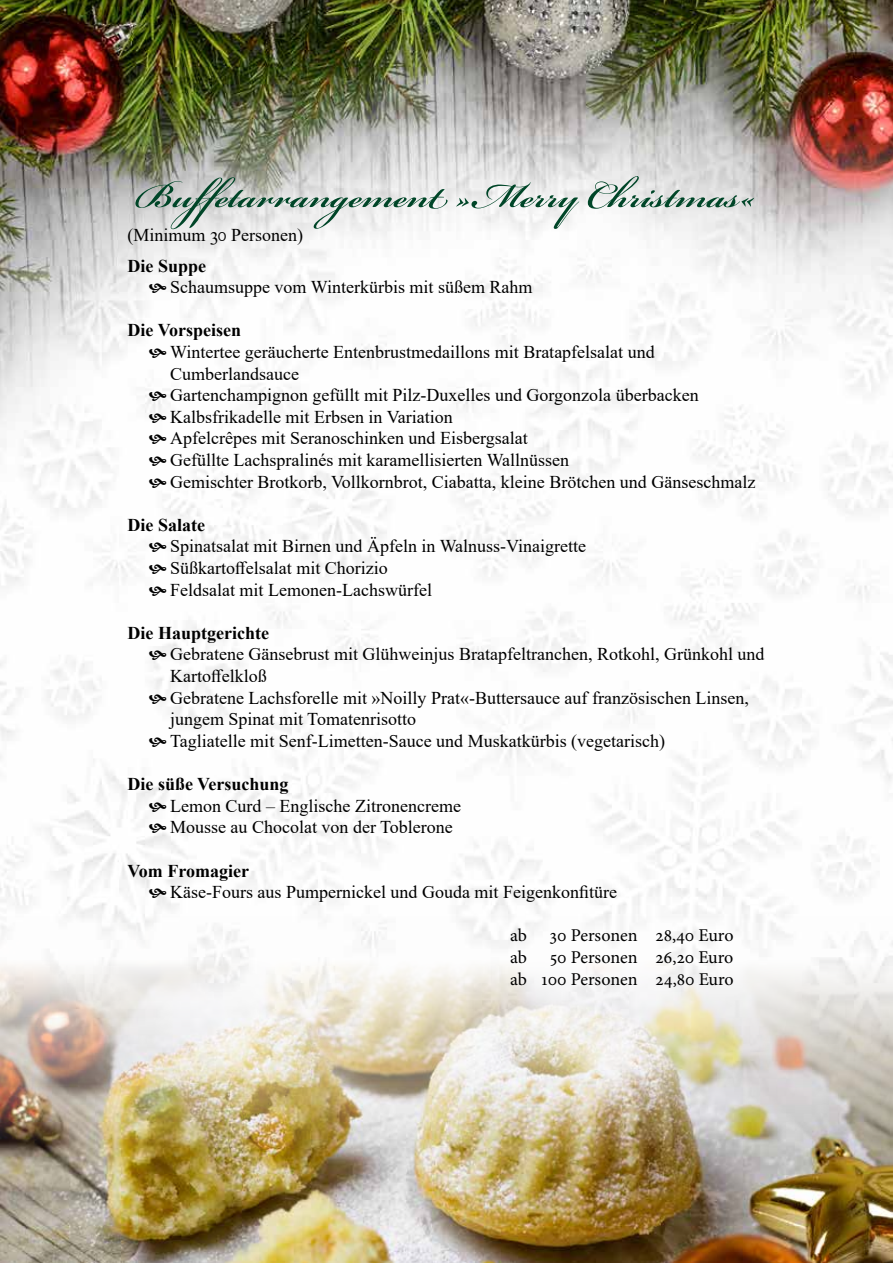
<style>
.page{position:relative;width:893px;height:1263px;background:#fff}
.page>*{position:absolute;margin:0;border:0;box-sizing:border-box;transform-origin:0 0}
.t1{font:600 54px "Bickham Script Pro 3";color:#004628}
.t2{font:18px/21.6px "Times New Roman";color:#000}
.t3{font:700 18px "Times New Roman";color:#000}
.t4{font:18px/21.6px "Minion Pro";letter-spacing:-.005em;color:#000;text-align:right}
</style>
<div class="page">
<img style="left:0;top:0;width:893px;height:916px">
<img style="left:0;top:916px;width:893px;height:347px">
<svg style="left:149px;top:284px;width:17px;height:9px"></svg>
<svg style="left:149px;top:348px;width:17px;height:10px"></svg>
<svg style="left:149px;top:392px;width:17px;height:9px"></svg>
<svg style="left:149px;top:413px;width:17px;height:10px"></svg>
<svg style="left:149px;top:435px;width:17px;height:9px"></svg>
<svg style="left:149px;top:456px;width:17px;height:10px"></svg>
<svg style="left:149px;top:478px;width:17px;height:10px"></svg>
<svg style="left:149px;top:543px;width:17px;height:9px"></svg>
<svg style="left:149px;top:564px;width:17px;height:10px"></svg>
<svg style="left:149px;top:586px;width:17px;height:10px"></svg>
<svg style="left:149px;top:651px;width:17px;height:9px"></svg>
<svg style="left:149px;top:694px;width:17px;height:10px"></svg>
<svg style="left:149px;top:737px;width:17px;height:10px"></svg>
<svg style="left:149px;top:802px;width:17px;height:10px"></svg>
<svg style="left:149px;top:824px;width:17px;height:9px"></svg>
<svg style="left:149px;top:888px;width:17px;height:10px"></svg>
<h1 class="t1" style="left:136px;top:157px;width:622px">Buffetarrangement »Merry Christmas«</h1>
<p class="t2" style="left:128px;top:224px;width:177px">(Minimum 30 Personen)</p>
<p class="t3" style="left:128px;top:253px;width:80px">Die Suppe</p>
<p class="t2" style="left:170px;top:276px;width:364px">Schaumsuppe vom Winterkürbis mit süßem Rahm</p>
<p class="t3" style="left:128px;top:317px;width:115px">Die Vorspeisen</p>
<p class="t2" style="left:170px;top:341px;width:587px">Wintertee geräucherte Entenbrustmedaillons mit Bratapfelsalat und Cumberlandsauce<br>Gartenchampignon gefüllt mit Pilz-Duxelles und Gorgonzola überbacken Kalbsfrikadelle mit Erbsen in Variation<br>Apfelcrêpes mit Seranoschinken und Eisbergsalat<br>Gefüllte Lachspralinés mit karamellisierten Wallnüssen<br>Gemischter Brotkorb, Vollkornbrot, Ciabatta, kleine Brötchen und Gänseschmalz</p>
<p class="t3" style="left:128px;top:512px;width:79px">Die Salate</p>
<p class="t2" style="left:170px;top:535px;width:418px">Spinatsalat mit Birnen und Äpfeln in Walnuss-Vinaigrette<br>Süßkartoffelsalat mit Chorizio<br>Feldsalat mit Lemonen-Lachswürfel</p>
<p class="t3" style="left:128px;top:620px;width:143px">Die Hauptgerichte</p>
<p class="t2" style="left:170px;top:643px;width:596px">Gebratene Gänsebrust mit Glühweinjus Bratapfeltranchen, Rotkohl, Grünkohl und Kartoffelkloß<br>Gebratene Lachsforelle mit »Noilly Prat«-Buttersauce auf französischen Linsen, jungem Spinat mit Tomatenrisotto<br>Tagliatelle mit Senf-Limetten-Sauce und Muskatkürbis (vegetarisch)</p>
<p class="t3" style="left:128px;top:771px;width:163px">Die süße Versuchung</p>
<p class="t2" style="left:170px;top:794px;width:292px">Lemon Curd – Englische Zitronencreme<br>Mousse au Chocolat von der Toblerone</p>
<p class="t3" style="left:128px;top:857px;width:123px">Vom Fromagier</p>
<p class="t2" style="left:170px;top:881px;width:448px">Käse-Fours aus Pumpernickel und Gouda mit Feigenkonfitüre</p>
<p class="t4" style="left:510px;top:925px;width:18px">ab</p>
<p class="t4" style="left:550px;top:925px;width:185px">30 Personen 28,40 Euro</p>
<p class="t4" style="left:510px;top:946px;width:18px">ab</p>
<p class="t4" style="left:510px;top:946px;width:225px">50 Personen 26,20 Euro<br>ab 100 Personen 24,80 Euro</p>
</div>
